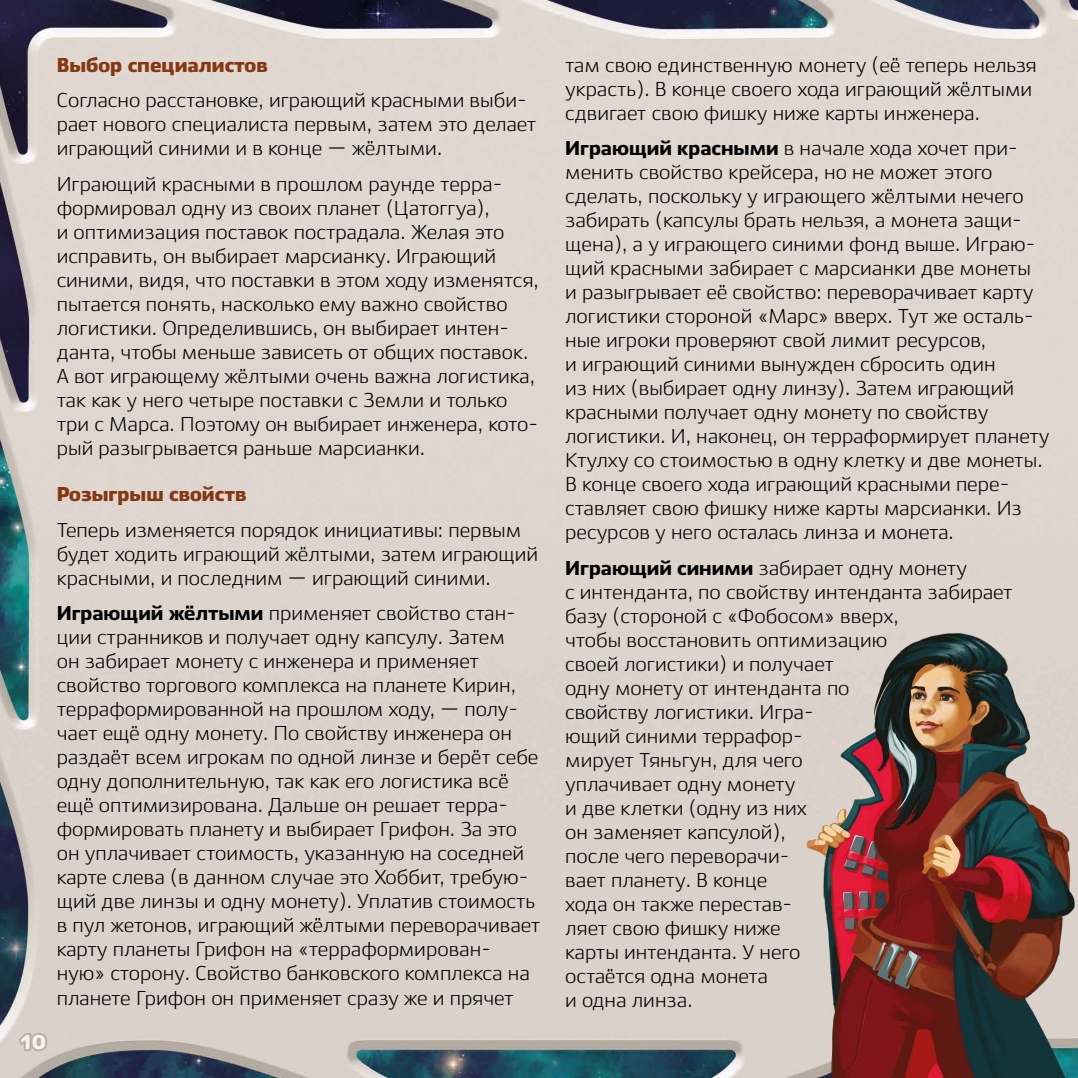
<style>
.page{position:relative;width:1078px;height:1078px;background:#fff}
.page>*{position:absolute;margin:0;border:0;box-sizing:border-box;transform-origin:0 0}
.t1{font:20px/24px "Ekibastuz";color:#000}
.t2{font:800 20px "Ekibastuz";color:#853712}
.t3{font:800 20px "Ekibastuz";color:#f4f1f1}
.s1{font-weight:900}
</style>
<div class="page">
<img style="left:0;top:0;width:1077px;height:1077px">
<svg style="left:15px;top:1030px;width:34px;height:22px"></svg>
<img style="left:744px;top:553px;width:333px;height:524px">
<p class="t3" style="left:18px;top:1029px;width:29px">10</p>
<p class="t2" style="left:57px;top:53px;width:212px">Выбор специалистов</p>
<p class="t1" style="left:57px;top:88px;width:481px">Согласно расстановке, играющий красными выби&shy;рает нового специалиста первым, затем это делает играющий синими и в конце — жёлтыми.</p>
<p class="t1" style="left:57px;top:171px;width:483px">Играющий красными в прошлом раунде терра&shy;формировал одну из своих планет (Цатоггуа),<br>и оптимизация поставок пострадала. Желая это исправить, он выбирает марсианку. Играющий синими, видя, что поставки в этом ходу изменятся, пытается понять, насколько ему важно свойство логистики. Определившись, он выбирает интен&shy;данта, чтобы меньше зависеть от общих поставок.<br>А вот играющему жёлтыми очень важна логистика, так как у него четыре поставки с Земли и только три с Марса. Поэтому он выбирает инженера, кото&shy;рый разыгрывается раньше марсианки.</p>
<p class="t2" style="left:57px;top:482px;width:191px">Розыгрыш свойств</p>
<p class="t1" style="left:57px;top:517px;width:483px">Теперь изменяется порядок инициативы: первым будет ходить играющий жёлтыми, затем играющий красными, и последним — играющий синими.</p>
<p class="t1" style="left:57px;top:601px;width:485px"><span class="s1">Играющий жёлтыми</span> применяет свойство стан&shy;ции странников и получает одну капсулу. Затем<br>он забирает монету с инженера и применяет свойство торгового комплекса на планете Кирин, терраформированной на прошлом ходу, — полу&shy;чает ещё одну монету. По свойству инженера он раздаёт всем игрокам по одной линзе и берёт себе одну дополнительную, так как его логистика всё ещё оптимизирована. Дальше он решает терра&shy;формировать планету и выбирает Грифон. За это он уплачивает стоимость, указанную на соседней карте слева (в данном случае это Хоббит, требую&shy;щий две линзы и одну монету). Уплатив стоимость в пул жетонов, играющий жёлтыми переворачивает карту планеты Грифон на «терраформирован&shy;ную» сторону. Свойство банковского комплекса на планете Грифон он применяет сразу же и прячет</p>
<p class="t1" style="left:565px;top:53px;width:473px">там свою единственную монету (её теперь нельзя украсть). В конце своего хода играющий жёлтыми сдвигает свою фишку ниже карты инженера.</p>
<p class="t1" style="left:565px;top:136px;width:485px"><span class="s1">Играющий красными</span> в начале хода хочет при&shy;менить свойство крейсера, но не может этого сделать, поскольку у играющего жёлтыми нечего забирать (капсулы брать нельзя, а монета защи&shy;щена), а у играющего синими фонд выше. Играю&shy;щий красными забирает с марсианки две монеты<br>и разыгрывает её свойство: переворачивает карту логистики стороной «Марс» вверх. Тут же осталь&shy;ные игроки проверяют свой лимит ресурсов,<br>и играющий синими вынужден сбросить один<br>из них (выбирает одну линзу). Затем играющий красными получает одну монету по свойству логистики. И, наконец, он терраформирует планету Ктулху со стоимостью в одну клетку и две монеты.<br>В конце своего хода играющий красными пере&shy;ставляет свою фишку ниже карты марсианки. Из ресурсов у него осталась линза и монета.</p>
<p class="t1" style="left:565px;top:555px;width:449px"><span class="s1">Играющий синими</span> забирает одну монету<br>с интенданта, по свойству интенданта забирает базу (стороной с «Фобосом» вверх,<br>чтобы восстановить оптимизацию<br>своей логистики) и получает<br>одну монету от интенданта по<br>свойству логистики. Игра-<br>ющий синими террафор-<br>мирует Тяньгун, для чего<br>уплачивает одну монету<br>и две клетки (одну из них<br>он заменяет капсулой),<br>после чего переворачи-<br>вает планету. В конце<br>хода он также перестав-<br>ляет свою фишку ниже<br>карты интенданта. У него<br>остаётся одна монета<br>и одна линза.</p>
</div>
